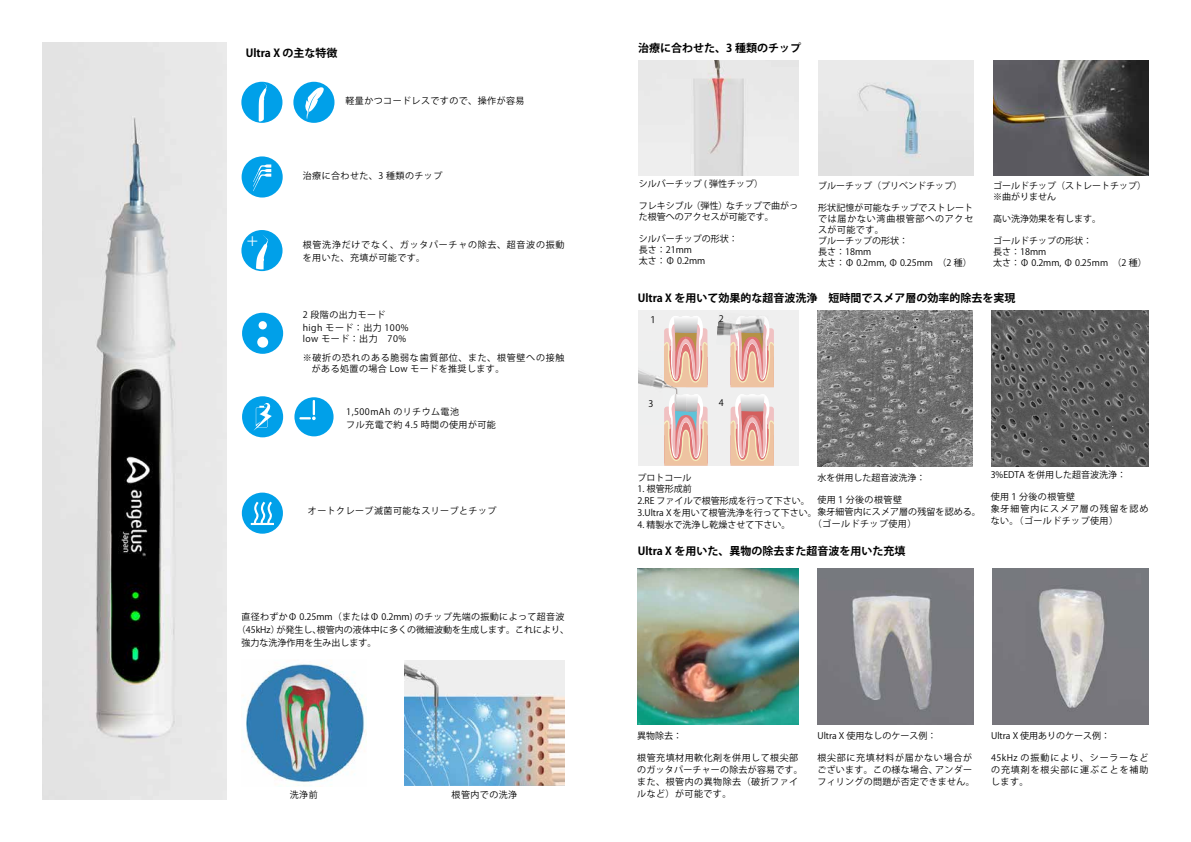
<style>
.page{position:relative;width:1191px;height:842px;background:#fff}
.page>*{position:absolute;margin:0;border:0;box-sizing:border-box;transform-origin:0 0}
.t1{font:500 13.4px "Gothic BBB Pr 6 N";color:#fff}
.t2{font:700 11px "Koz Go Pr 6 N";color:#000}
.t3{font:9px/11px "Koz Go Pro";color:#000}
.t4{font:9px/13px "Koz Go Pro";letter-spacing:.05em;color:#000}
.t5{font:9px/11px "Koz Go Pro";letter-spacing:.03em;color:#000}
.t6{font:9px/18.5px "Koz Go Pro";letter-spacing:.08em;color:#000}
.t7{font:9px/12px "Koz Go Pro";letter-spacing:.055em;color:#000}
.t8{font:9px "Koz Go Pro";letter-spacing:.01em;color:#000}
</style>
<div class="page">
<img style="left:404px;top:660px;width:160px;height:126px">
<div style="left:241px;top:230px;width:41px;height:41px;background:#00a0e9;border-radius:50%"></div>
<svg style="left:256px;top:235px;width:12px;height:34px"></svg>
<div style="left:242px;top:493px;width:41px;height:41px;background:#00a0e9;border-radius:50%"></div>
<svg style="left:250px;top:501px;width:24px;height:25px"></svg>
<img style="left:637px;top:568px;width:161px;height:157px">
<img style="left:638px;top:60px;width:160px;height:115px">
<img style="left:817px;top:310px;width:155px;height:156px">
<img style="left:817px;top:568px;width:156px;height:156px">
<div style="left:818px;top:60px;width:155px;height:115px;background:#e5e5e5"></div>
<img style="left:991px;top:310px;width:157px;height:156px">
<img style="left:992px;top:568px;width:156px;height:156px">
<img style="left:993px;top:60px;width:155px;height:115px">
<div style="left:241px;top:82px;width:41px;height:41px;background:#00a0e9;border-radius:50%"></div>
<svg style="left:259px;top:82px;width:8px;height:40px"></svg>
<img style="left:242px;top:664px;width:124px;height:118px">
<div style="left:293px;top:82px;width:41px;height:41px;background:#00a0e9;border-radius:50%"></div>
<svg style="left:305px;top:87px;width:19px;height:32px"></svg>
<div style="left:242px;top:156px;width:41px;height:42px;background:#00a0e9;border-radius:50%"></div>
<svg style="left:253px;top:164px;width:18px;height:27px"></svg>
<div style="left:242px;top:396px;width:41px;height:41px;background:#00a0e9;border-radius:50%"></div>
<svg style="left:253px;top:403px;width:19px;height:28px"></svg>
<div style="left:294px;top:397px;width:39px;height:39px;background:#00a0e9;border-radius:50%"></div>
<svg style="left:299px;top:400px;width:17px;height:20px"></svg>
<div style="left:242px;top:313px;width:41px;height:41px;background:#00a0e9;border-radius:50%"></div>
<div style="left:258px;top:321px;width:9px;height:8px;background:#fff;border-radius:50%"></div>
<div style="left:257px;top:337px;width:11px;height:11px;background:#fff;border-radius:50%"></div>
<img style="left:43px;top:43px;width:183px;height:756px">
<div style="left:638px;top:310px;width:160px;height:156px;background:#efefef"></div>
<svg style="left:730px;top:394px;width:44px;height:72px"></svg>
<img style="left:717px;top:321px;width:13px;height:7px">
<img style="left:717px;top:328px;width:13px;height:8px">
<svg style="left:730px;top:317px;width:44px;height:70px;background:#ecc1b2"></svg>
<img style="left:740px;top:317px;width:24px;height:31px">
<img style="left:741px;top:333px;width:22px;height:15px">
<img style="left:638px;top:370px;width:16px;height:6px">
<img style="left:638px;top:376px;width:48px;height:18px">
<svg style="left:664px;top:316px;width:43px;height:71px"></svg>
<svg style="left:664px;top:394px;width:43px;height:72px"></svg>
<img style="left:675px;top:411px;width:11px;height:14px">
<p class="t2" style="left:246px;top:47px;width:93px">Ultra X の主な特徴</p>
<p class="t4" style="left:345px;top:94px;width:181px">軽量かつコードレスですので、操作が容易</p>
<h1 class="t1" style="left:246px;top:231px;width:15px">＋</h1>
<p class="t4" style="left:303px;top:170px;width:141px">治療に合わせた、3 種類のチップ</p>
<p class="t6" style="left:303px;top:239px;width:263px;line-height:13px">根管洗浄だけでなく、ガッタパーチャの除去、超音波の振動を用いた、充填が可能です。</p>
<p class="t4" style="left:303px;top:309px;width:107px">2 段階の出力モード<br>high モード：出力 100%</p>
<p class="t5" style="left:387px;top:333px;width:20px">70%</p>
<p class="t6" style="left:303px;top:330px;width:263px">low モード：出力<br>※破折の恐れのある脆弱な歯質部位、また、根管壁への接触</p>
<p class="t4" style="left:312px;top:362px;width:194px">がある処置の場合 Low モードを推奨します。</p>
<p class="t4" style="left:346px;top:406px;width:151px">1,500mAh のリチウム電池<br>フル充電で約 4.5 時間の使用が可能</p>
<p class="t4" style="left:308px;top:504px;width:190px">オートクレーブ滅菌可能なスリーブとチップ</p>
<p class="t3" style="left:317px;top:611px;width:253px;line-height:13px;text-indent:-76px">直径わずかΦ 0.25mm（またはΦ 0.2mm) のチップ先端の振動によって超音波根管内の液体中に多くの微細波動を生成します。これにより、</p>
<p class="t5" style="left:276px;top:625px;width:46px">が発生し、</p>
<p class="t3" style="left:241px;top:624px;width:136px;line-height:13px;text-indent:-4px">（45kHz）<br>強力な洗浄作用を生み出します。</p>
<p class="t5" style="left:290px;top:790px;width:29px">洗浄前</p>
<p class="t4" style="left:451px;top:789px;width:67px">根管内での洗浄</p>
<p class="t2" style="left:638px;top:42px;width:165px">治療に合わせた、3 種類のチップ</p>
<p class="t3" style="left:639px;top:178px;width:126px">シルバーチップ ( 弾性チップ(</p>
<p class="t3" style="left:639px;top:200px;width:161px">フレキシブル（弾性）なチップで曲がった根管へのアクセスが可能です。</p>
<p class="t3" style="left:639px;top:233px;width:100px">シルバーチップの形状：長さ：21mm<br>太さ：Φ 0.2mm</p>
<p class="t3" style="left:818px;top:180px;width:145px">ブルーチップ（プリベンドチップ(</p>
<p class="t5" style="left:818px;top:202px;width:157px">形状記憶が可能なチップでストレートでは届かない湾曲根管部へのアクセスが可能です。<br>ブルーチップの形状：<br>長さ：18mm<br>太さ：Φ 0.2mm Φ, 0.25mm　（2 種(</p>
<p class="t3" style="left:993px;top:180px;width:154px">ゴールドチップ（ストレートチップ( ※曲がりません</p>
<p class="t3" style="left:993px;top:213px;width:109px">高い洗浄効果を有します。</p>
<p class="t3" style="left:993px;top:235px;width:155px">ゴールドチップの形状：<br>長さ：18mm<br>太さ：Φ 0.2mm Φ, 0.25mm　（2 種(</p>
<p class="t2" style="left:637px;top:291px;width:379px">Ultra X を用いて効果的な超音波洗浄　短時間でスメア層の効率的除去を実現</p>
<p class="t5" style="left:648px;top:314px;width:10px">１</p>
<p class="t5" style="left:719px;top:313px;width:6px">2</p>
<p class="t5" style="left:648px;top:398px;width:6px">3</p>
<p class="t5" style="left:719px;top:398px;width:6px">4</p>
<p class="t5" style="left:637px;top:472px;width:55px">プロトコール</p>
<p class="t3" style="left:637px;top:483px;width:181px;line-height:12px">1. 根管形成前<br>2.RE ファイルで根管形成を行って下さい。<br>3.Ultra X を用いて根管洗浄を行って下さい。</p>
<p class="t3" style="left:637px;top:519px;width:155px">4. 精製水で洗浄し乾燥させて下さい。</p>
<p class="t3" style="left:817px;top:472px;width:109px">水を併用した超音波洗浄：</p>
<p class="t4" style="left:817px;top:493px;width:86px">使用１分後の根管壁</p>
<p class="t8" style="left:817px;top:506px;width:165px">象牙細管内にスメア層の残留を認める。</p>
<p class="t4" style="left:813px;top:517px;width:105px">（ゴールドチップ使用(</p>
<p class="t2" style="left:637px;top:545px;width:269px">Ultra X を用いた、異物の除去また超音波を用いた充填</p>
<p class="t3" style="left:990px;top:469px;width:137px">3%EDTA を併用した超音波洗浄：</p>
<p class="t4" style="left:990px;top:491px;width:159px;line-height:12px">使用１分後の根管壁<br>象牙細管内にスメア層の残留を認めない。（ゴールドチップ使用(</p>
<p class="t5" style="left:637px;top:730px;width:46px">異物除去：</p>
<p class="t7" style="left:637px;top:752px;width:167px">根管充填材用軟化剤を併用して根尖部のガッタパーチャーの除去が容易です。また、根管内の異物除去（破折ファイルなど）が可能です。</p>
<p class="t3" style="left:817px;top:730px;width:121px">Ultra X 使用なしのケース例：</p>
<p class="t6" style="left:817px;top:751px;width:156px;line-height:12px;text-align:right">根尖部に充填材料が届かない場合がアンダー</p>
<p class="t5" style="left:817px;top:763px;width:159px;line-height:12px">ございます。この様な場合、<br>フィリングの問題が否定できません。</p>
<p class="t3" style="left:991px;top:730px;width:121px">Ultra X 使用ありのケース例：</p>
<p class="t5" style="left:991px;top:751px;width:159px;line-height:12px;text-align:justify">45kHz の振動により、シーラーなどの充填剤を根尖部に運ぶことを補助します。</p>
</div>
